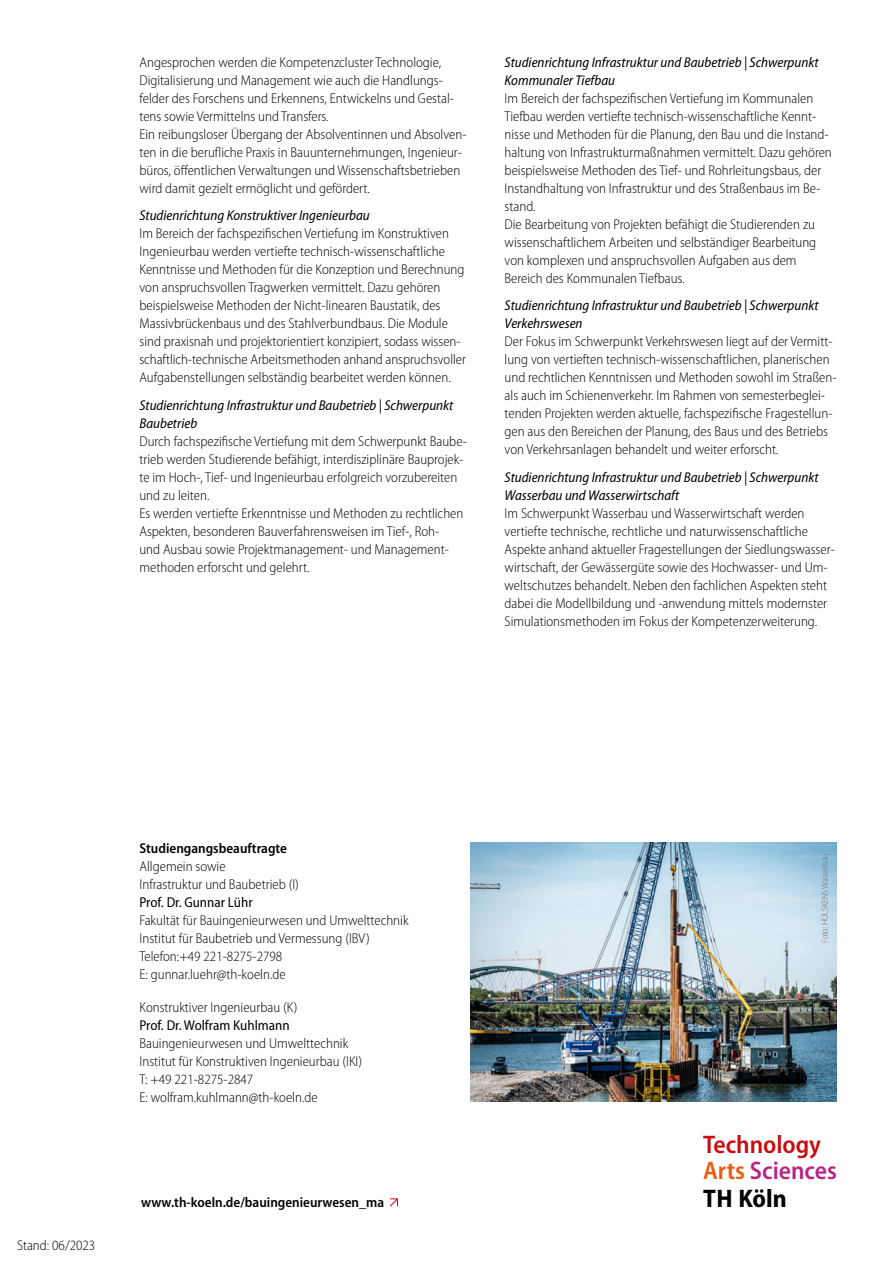
<style>
.page{position:relative;width:893px;height:1263px;background:#fff}
.page>*{position:absolute;margin:0;border:0;box-sizing:border-box;transform-origin:0 0}
.t1{font:600 semi-condensed 25.5px/25.5px "Myriad Pro";color:#c90c0f}
.t2{font:700 semi-condensed 25.5px "Myriad Pro";color:#000}
.t3{font:300 semi-condensed 14.25px/18px "Myriad Pro";color:#000}
.t4{font:italic semi-condensed 14.25px/18px "Myriad Pro";color:#000}
.t5{font:600 semi-condensed 14.25px "Myriad Pro";color:#000}
.t6{font:semi-condensed 14.25px "Myriad Pro";color:#000}
.t7{font:300 semi-condensed 9px "Myriad Pro";color:#706f6f}
.s1{color:#9d9d9c}
.s2{color:#ea5b0b}
.s3{color:#b82585}
</style>
<div class="page">
<svg style="left:390px;top:1198px;width:8px;height:8px"></svg>
<img style="left:471px;top:842px;width:366px;height:259px">
<p class="t3" style="left:139px;top:54px;width:329px">Angesprochen werden die Kompetenzcluster Technologie, Digitalisierung und Management wie auch die Handlungs&shy;felder des Forschens und Erkennens, Entwickelns und Gestal&shy;tens sowie Vermittelns und Transfers.<br>Ein reibungsloser Übergang der Absolventinnen und Absolven&shy;ten in die berufliche Praxis in Bauunternehmungen, Ingenieur&shy;büros, öffentlichen Verwaltungen und Wissenschaftsbetrieben wird damit gezielt ermöglicht und gefördert.</p>
<p class="t4" style="left:139px;top:207px;width:232px">Studienrichtung Konstruktiver Ingenieurbau</p>
<p class="t3" style="left:139px;top:225px;width:328px">Im Bereich der fachspezifischen Vertiefung im Konstruktiven Ingenieurbau werden vertiefte technisch-wissenschaftliche Kenntnisse und Methoden für die Konzeption und Berechnung von anspruchsvollen Tragwerken vermittelt. Dazu gehören beispielsweise Methoden der Nicht-linearen Baustatik, des Massivbrückenbaus und des Stahlverbundbaus. Die Module sind praxisnah und projektorientiert konzipiert, sodass wissen&shy;schaftlich-technische Arbeitsmethoden anhand anspruchsvoller Aufgabenstellungen selbständig bearbeitet werden können.</p>
<p class="t4" style="left:139px;top:397px;width:315px">Studienrichtung Infrastruktur und Baubetrieb | Schwerpunkt<br>Baubetrieb</p>
<p class="t3" style="left:139px;top:433px;width:329px">Durch fachspezifische Vertiefung mit dem Schwerpunkt Baube&shy;trieb werden Studierende befähigt, interdisziplinäre Bauprojek&shy;te im Hoch-, Tief- und Ingenieurbau erfolgreich vorzubereiten und zu leiten.<br>Es werden vertiefte Erkenntnisse und Methoden zu rechtlichen Aspekten, besonderen Bauverfahrensweisen im Tief-, Roh-<br>und Ausbau sowie Projektmanagement- und Management&shy;methoden erforscht und gelehrt.</p>
<p class="t4" style="left:505px;top:54px;width:315px">Studienrichtung Infrastruktur und Baubetrieb | Schwerpunkt<br>Kommunaler Tiefbau</p>
<p class="t3" style="left:505px;top:90px;width:329px">Im Bereich der fachspezifischen Vertiefung im Kommunalen Tiefbau werden vertiefte technisch-wissenschaftliche Kennt&shy;nisse und Methoden für die Planung, den Bau und die Instand&shy;haltung von Infrastrukturmaßnahmen vermittelt. Dazu gehören beispielsweise Methoden des Tief- und Rohrleitungsbaus, der Instandhaltung von Infrastruktur und des Straßenbaus im Be&shy;stand.<br>Die Bearbeitung von Projekten befähigt die Studierenden zu wissenschaftlichem Arbeiten und selbständiger Bearbeitung von komplexen und anspruchsvollen Aufgaben aus dem Bereich des Kommunalen Tiefbaus.</p>
<p class="t4" style="left:505px;top:297px;width:315px">Studienrichtung Infrastruktur und Baubetrieb | Schwerpunkt<br>Verkehrswesen</p>
<p class="t3" style="left:505px;top:333px;width:333px">Der Fokus im Schwerpunkt Verkehrswesen liegt auf der Vermitt&shy;lung von vertieften technisch-wissenschaftlichen, planerischen und rechtlichen Kenntnissen und Methoden sowohl im Straßen&shy;als auch im Schienenverkehr. Im Rahmen von semesterbeglei&shy;tenden Projekten werden aktuelle, fachspezifische Fragestellun&shy;gen aus den Bereichen der Planung, des Baus und des Betriebs von Verkehrsanlagen behandelt und weiter erforscht.</p>
<p class="t4" style="left:505px;top:468px;width:315px">Studienrichtung Infrastruktur und Baubetrieb | Schwerpunkt<br>Wasserbau und Wasserwirtschaft</p>
<p class="t3" style="left:505px;top:504px;width:332px">Im Schwerpunkt Wasserbau und Wasserwirtschaft werden vertiefte technische, rechtliche und naturwissenschaftliche Aspekte anhand aktueller Fragestellungen der Siedlungswasser&shy;wirtschaft, der Gewässergüte sowie des Hochwasser- und Um&shy;weltschutzes behandelt. Neben den fachlichen Aspekten steht dabei die Modellbildung und -anwendung mittels modernster Simulationsmethoden im Fokus der Kompetenzerweiterung.</p>
<p class="t3" style="left:17px;top:1237px;width:80px">Stand: 06/2023</p>
<p class="t5" style="left:139px;top:840px;width:149px">Studiengangsbeauftragte</p>
<p class="t3" style="left:139px;top:857px;width:161px">Allgemein sowie<br>Infrastruktur und Baubetrieb (I)</p>
<p class="t6" style="left:139px;top:894px;width:115px">Prof. Dr. Gunnar Lühr</p>
<p class="t3" style="left:139px;top:911px;width:271px">Fakultät für Bauingenieurwesen und Umwelttechnik Institut für Baubetrieb und Vermessung (IBV)<br>Telefon:+49 221-8275-2798<br>E: gunnar.luehr@th-koeln.de</p>
<p class="t3" style="left:139px;top:998px;width:159px">Konstruktiver Ingenieurbau (K)</p>
<p class="t6" style="left:139px;top:1017px;width:152px">Prof. Dr. Wolfram Kuhlmann</p>
<p class="t3" style="left:139px;top:1034px;width:224px">Bauingenieurwesen und Umwelttechnik Institut für Konstruktiven Ingenieurbau (IKI)<br>T: +49 221-8275-2847<br>E: wolfram.kuhlmann@th-koeln.de</p>
<p class="t7" style="left:820px;top:943px;width:91px;rotate:-90deg"><span class="s1">F</span>oto: HÜLSKENS Wasserbau</p>
<h1 class="t1" style="left:703px;top:1132px;width:135px">Technology<br><span class="s2">Arts</span> <span class="s3">Sciences</span></h1>
<p class="t5" style="left:141px;top:1194px;width:245px">www.th-koeln.de/bauingenieurwesen_ma</p>
<h1 class="t2" style="left:703px;top:1184px;width:85px">TH Köln</h1>
</div>
